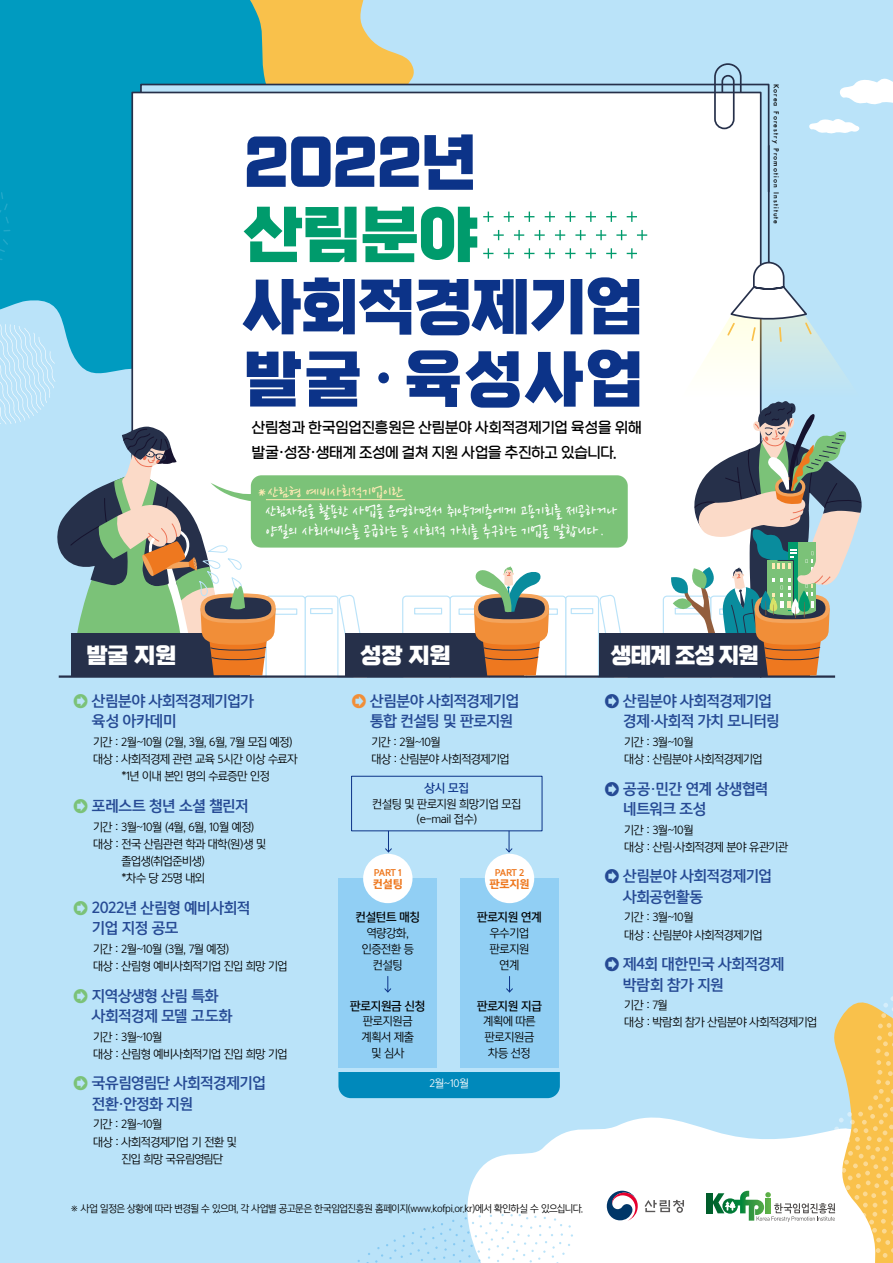
<style>
.page{position:relative;width:893px;height:1263px;background:#bae3f9}
.page>*{position:absolute;margin:0;border:0;box-sizing:border-box;transform-origin:0 0}
.t1{font:62.7px/72.3px "esamanru OTF Bold";color:#0c3388;scale:.96 1}
.t2{font:62.7px "esamanru OTF Bold";color:#0c3388;scale:.93 1}
.t3{font:62.7px "esamanru OTF Bold";color:#009b6c}
.t4{font:22.12px "esamanru OTF Bold";letter-spacing:-.01em;color:#fff}
.t5{font:17.25px/19.6px "Nanum Pen";letter-spacing:.01em;color:#fff}
.t6{font:15px/24.8px "esamanru OTF Light";letter-spacing:-.01em;color:#000}
.t7{font:14.25px/20.2px "Yoon Gothic Pro 770";letter-spacing:-.04em;color:#264a94}
.t8{font:11.25px/17.2px "Yoon Gothic Pro 740";letter-spacing:-.04em;color:#000}
.t9{font:11.25px "Yoon Gothic Pro 760";letter-spacing:-.03em;color:#000}
.t10{font:11.25px "Yoon Gothic Pro 740";letter-spacing:-.06em;color:#000}
.t11{font:11.25px "Yoon Gothic Pro 760";color:#0c3388}
.t12{font:10.5px "Yoon Gothic Pro 780";letter-spacing:-.03em;color:#ee781f}
.t13{font:10.43px "Yoon Gothic Pro 740";color:#fff}
.t14{font:9.75px "Yoon Gothic Pro 740";letter-spacing:-.045em;color:#000;scale:.96 1}
.t15{font:8.25px "Yoon Gothic Pro 780";letter-spacing:-.085em;color:#ee781f}
.t16{font:500 6.75px "Futura";letter-spacing:.16em;color:#000}
.s1{font-size:19.5px;color:#feeab4}
.s2{color:#feeab4}
.s3{color:#7bc278}
.s4{color:#f18e38}
</style>
<div class="page">
<svg style="left:338px;top:0;width:76px;height:83px;fill:#f9c14b"></svg>
<svg style="left:0;top:0;width:338px;height:324px;fill:#009bc0"></svg>
<svg style="left:467px;top:1117px;width:245px;height:146px;fill:#fff"></svg>
<svg style="left:366px;top:1214px;width:207px;height:49px"></svg>
<svg style="left:139px;top:83px;width:631px;height:61px"></svg>
<div style="left:131px;top:91px;width:631px;height:542px;background:#fff"></div>
<svg style="left:713px;top:64px;width:29px;height:66px"></svg>
<div style="left:251px;top:475px;width:377px;height:73px;background:#7bc278;border-radius:11px"></div>
<svg style="left:505px;top:847px;width:8px;height:6px"></svg>
<svg style="left:385px;top:847px;width:7px;height:6px"></svg>
<div style="left:351px;top:776px;width:191px;height:55px;background:#bae3f9;border:1px solid #0c3388"></div>
<div style="left:338px;top:878px;width:99px;height:190px;background:#91cff4"></div>
<div style="left:460px;top:878px;width:99px;height:190px;background:#91cff4"></div>
<div style="left:706px;top:1193px;width:6px;height:20px;background:#005e2b"></div>
<svg style="left:712px;top:996px;width:181px;height:267px"></svg>
<svg style="left:645px;top:1200px;width:39px;height:13px"></svg>
<svg style="left:607px;top:1191px;width:31px;height:30px"></svg>
<svg style="left:483px;top:212px;width:10px;height:10px"></svg>
<svg style="left:504px;top:212px;width:10px;height:10px"></svg>
<svg style="left:524px;top:212px;width:10px;height:10px"></svg>
<svg style="left:545px;top:212px;width:10px;height:10px"></svg>
<svg style="left:565px;top:212px;width:10px;height:10px"></svg>
<svg style="left:586px;top:212px;width:10px;height:10px"></svg>
<svg style="left:606px;top:212px;width:10px;height:10px"></svg>
<svg style="left:627px;top:212px;width:10px;height:10px"></svg>
<svg style="left:493px;top:230px;width:11px;height:10px"></svg>
<svg style="left:514px;top:230px;width:10px;height:10px"></svg>
<svg style="left:534px;top:230px;width:11px;height:10px"></svg>
<svg style="left:555px;top:230px;width:10px;height:10px"></svg>
<svg style="left:575px;top:230px;width:11px;height:10px"></svg>
<svg style="left:596px;top:230px;width:10px;height:10px"></svg>
<svg style="left:616px;top:230px;width:11px;height:10px"></svg>
<svg style="left:637px;top:230px;width:10px;height:10px"></svg>
<svg style="left:483px;top:248px;width:10px;height:11px"></svg>
<svg style="left:504px;top:248px;width:10px;height:11px"></svg>
<svg style="left:524px;top:248px;width:10px;height:11px"></svg>
<svg style="left:545px;top:248px;width:10px;height:11px"></svg>
<svg style="left:565px;top:248px;width:10px;height:11px"></svg>
<svg style="left:586px;top:248px;width:10px;height:11px"></svg>
<svg style="left:606px;top:248px;width:10px;height:11px"></svg>
<svg style="left:627px;top:248px;width:10px;height:11px"></svg>
<svg style="left:0;top:192px;width:9px;height:32px"></svg>
<svg style="left:0;top:239px;width:8px;height:13px"></svg>
<svg style="left:840px;top:78px;width:53px;height:27px"></svg>
<svg style="left:809px;top:119px;width:51px;height:15px"></svg>
<div style="left:363px;top:854px;width:49px;height:49px;background:#fff;border-radius:50%"></div>
<div style="left:485px;top:854px;width:49px;height:49px;background:#fff;border-radius:50%"></div>
<svg style="left:384px;top:976px;width:8px;height:17px"></svg>
<svg style="left:506px;top:976px;width:7px;height:17px"></svg>
<div style="left:338px;top:1072px;width:222px;height:26px;background:#0089bb"></div>
<div style="left:345px;top:633px;width:179px;height:43px;background:#26304a"></div>
<hr style="left:59px;top:675px;width:776px;height:3px;background:#26304a">
<svg style="left:0;top:324px;width:369px;height:354px"></svg>
<svg style="left:402px;top:566px;width:227px;height:112px"></svg>
<div style="left:599px;top:633px;width:211px;height:43px;background:#26304a"></div>
<svg style="left:653px;top:144px;width:209px;height:534px"></svg>
<hr style="left:266px;top:499px;width:139px;height:1px;background:#feeab4">
<h1 class="t2" style="left:244px;top:129px;width:252px">2022년</h1>
<h1 class="t3" style="left:244px;top:201px;width:235px">산림분야</h1>
<h1 class="t1" style="left:244px;top:273px;width:418px">사회적경제기업 발굴·육성사업</h1>
<h3 class="t6" style="left:252px;top:416px;width:391px">산림청과 한국임업진흥원은 산림분야 사회적경제기업 육성을 위해 발굴·성장·생태계 조성에 걸쳐 지원 사업을 추진하고 있습니다.</h3>
<h3 class="t5" style="left:266px;top:483px;width:353px;text-indent:-13px"><span class="s1">＊</span><span class="s2">산림형 예비사회적기업이란<br></span>산림자원을 활용한 사업을 운영하면서 취약계층에게 고용기회를 제공하거나 양질의 사회서비스를 공급하는 등 사회적 가치를 추구하는 기업을 말합니다.</h3>
<p class="t16" style="left:781px;top:84px;width:142px;rotate:90deg">Korea Forestry Promotion Institute</p>
<h2 class="t4" style="left:86px;top:644px;width:92px">발굴 지원</h2>
<h2 class="t4" style="left:361px;top:644px;width:92px">성장 지원</h2>
<h2 class="t4" style="left:611px;top:644px;width:150px">생태계 조성 지원</h2>
<p class="t7" style="left:92px;top:690px;width:164px;line-height:20.5px;text-indent:-19px"><span class="s3">➲</span> 산림분야 사회적경제기업가 육성 아카데미</p>
<p class="t8" style="left:93px;top:733px;width:206px;text-align:center">기간 : 2월~10월 (2월, 3월, 6월, 7월 모집 예정) 대상 : 사회적경제 관련 교육 5시간 이상 수료자 *1년 이내 본인 명의 수료증만 인정</p>
<p class="t7" style="left:73px;top:795px;width:178px"><span class="s3">➲</span> 포레스트 청년 소셜 챌린저</p>
<p class="t8" style="left:93px;top:818px;width:163px">기간 : 3월~10월 (4월, 6월, 10월 예정)</p>
<p class="t8" style="left:93px;top:835px;width:175px">대상 : 전국 산림관련 학과 대학(원)생 및</p>
<p class="t8" style="left:121px;top:852px;width:85px">졸업생(취업준비생)</p>
<p class="t8" style="left:121px;top:869px;width:85px">*차수 당 25명 내외</p>
<p class="t7" style="left:92px;top:897px;width:160px;text-indent:-19px"><span class="s3">➲</span> 2022년 산림형 예비사회적 기업 지정 공모</p>
<p class="t8" style="left:93px;top:940px;width:196px">기간 : 2월~10월 (3월, 7월 예정)<br>대상 : 산림형 예비사회적기업 진입 희망 기업</p>
<p class="t7" style="left:92px;top:985px;width:142px;text-indent:-19px"><span class="s3">➲</span> 지역상생형 산림 특화 사회적경제 모델 고도화</p>
<p class="t8" style="left:93px;top:1028px;width:196px">기간 : 3월~10월<br>대상 : 산림형 예비사회적기업 진입 희망 기업</p>
<p class="t7" style="left:92px;top:1073px;width:176px;text-indent:-19px"><span class="s3">➲</span> 국유림영림단 사회적경제기업 전환·안정화 지원</p>
<p class="t8" style="left:93px;top:1116px;width:71px">기간 : 2월~10월</p>
<p class="t8" style="left:93px;top:1133px;width:145px">대상 : 사회적경제기업 기 전환 및</p>
<p class="t10" style="left:121px;top:1152px;width:103px">진입 희망 국유림영림단</p>
<p class="t7" style="left:370px;top:690px;width:151px;text-indent:-19px"><span class="s4">➲</span> 산림분야 사회적경제기업 통합 컨설팅 및 판로지원</p>
<p class="t8" style="left:371px;top:733px;width:140px">기간 : 2월~10월<br>대상 : 산림분야 사회적경제기업</p>
<p class="t11" style="left:425px;top:781px;width:46px">상시 모집</p>
<p class="t8" style="left:372px;top:796px;width:151px;line-height:14.8px;text-align:center">컨설팅 및 판로지원 희망기업 모집 (e-mail 접수)</p>
<p class="t15" style="left:374px;top:866px;width:29px">PART 1</p>
<p class="t12" style="left:373px;top:876px;width:32px">컨설팅</p>
<p class="t9" style="left:355px;top:910px;width:66px">컨설턴트 매칭</p>
<p class="t8" style="left:362px;top:925px;width:54px;line-height:15.8px;text-align:center">역량강화, 인증전환 등 컨설팅</p>
<p class="t15" style="left:495px;top:866px;width:31px">PART 2</p>
<p class="t12" style="left:489px;top:876px;width:42px">판로지원</p>
<p class="t9" style="left:477px;top:910px;width:66px">판로지원 연계</p>
<p class="t8" style="left:490px;top:925px;width:41px;line-height:15.8px;text-align:center">우수기업 판로지원 연계</p>
<p class="t9" style="left:350px;top:998px;width:77px">판로지원금 신청</p>
<p class="t8" style="left:362px;top:1013px;width:54px;line-height:15.8px;text-align:center">판로지원금 계획서 제출 및 심사</p>
<p class="t13" style="left:430px;top:1077px;width:41px">2월~10월</p>
<p class="t9" style="left:477px;top:998px;width:66px">판로지원 지급</p>
<p class="t8" style="left:483px;top:1013px;width:54px;line-height:15.8px;text-align:center">계획에 따른 판로지원금 차등 선정</p>
<p class="t14" style="left:70px;top:1202px;width:536px">※ 사업 일정은 상황에 따라 변경될 수 있으며, 각 사업별 공고문은 한국임업진흥원 홈페이지(www.kofpi.or.kr)에서 확인하실 수 있으십니다.</p>
<p class="t7" style="left:623px;top:690px;width:158px;text-indent:-19px">➲ 산림분야 사회적경제기업 경제·사회적 가치 모니터링</p>
<p class="t8" style="left:624px;top:733px;width:140px">기간 : 3월~10월<br>대상 : 산림분야 사회적경제기업</p>
<p class="t7" style="left:623px;top:778px;width:147px;text-indent:-19px">➲ 공공·민간 연계 상생협력 네트워크 조성</p>
<p class="t8" style="left:624px;top:821px;width:166px">기간 : 3월~10월<br>대상 : 산림·사회적경제 분야 유관기관</p>
<p class="t7" style="left:623px;top:866px;width:151px;text-indent:-19px">➲ 산림분야 사회적경제기업 사회공헌활동</p>
<p class="t8" style="left:624px;top:909px;width:140px">기간 : 3월~10월<br>대상 : 산림분야 사회적경제기업</p>
<p class="t7" style="left:623px;top:953px;width:163px;line-height:20.5px;text-indent:-19px">➲ 제4회 대한민국 사회적경제 박람회 참가 지원</p>
<p class="t8" style="left:624px;top:996px;width:195px">기간 : 7월<br>대상 : 박람회 참가 산림분야 사회적경제기업</p>
</div>
